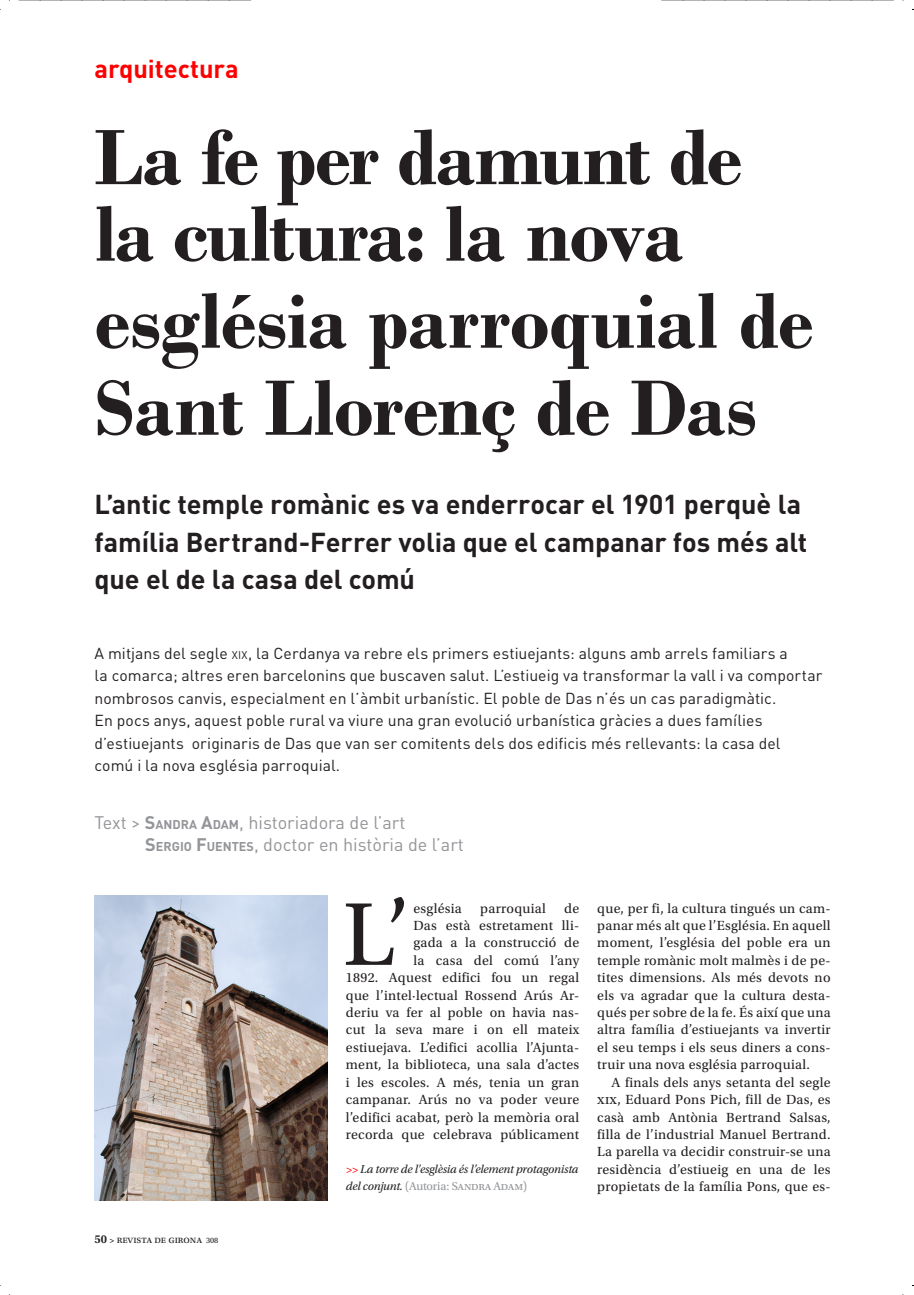
<style>
.page{position:relative;width:914px;height:1295px;background:#fff}
.page>*{position:absolute;margin:0;border:0;box-sizing:border-box;transform-origin:0 0}
.BASIC__Utopia{font:93.9px "Utopia Std";color:#231f20}
.TÍTOLS_ARTICLES__Bod{font:700 82.5px/76.5px "Bodoni";letter-spacing:-.015em;color:#231f20}
.SUBTÍTOL{font:700 27px/37.5px "DIN Pro";letter-spacing:-.005em;color:#231f20}
.TÍTOLS_SECCIONS{font:700 25.5px "DIN Pro";color:#f00}
.AUTOR__Text_i_Foto{font:18px "DIN Pro";color:#939598}
.ENTRADETA{font:15.75px/22.5px "DIN Pro";letter-spacing:.005em;color:#231f20}
.BASIC__Utopia-2{font:13.95px/17.4px "Utopia Std";letter-spacing:.02em;color:#231f20;text-align:justify}
.PEUS_DE_FOTO{font:italic 12px/16.8px "Utopia Std";letter-spacing:-.015em;color:#222}
.t1{font:10.5px "Utopia Std";color:#231f20}
.s1{font-size:10.95px}
.s2{font-weight:700}
.s3{font-weight:700;font-size:12.6px}
.s4{font-weight:600;font-size:12px}
.s5{font-weight:600;font-size:9px}
.s6{font-size:8.25px}
.s7{font-size:11.55px;color:#f00}
.s8{font-style:normal;color:#939598}
</style>
<div class="page">
<img style="left:94px;top:895px;width:234px;height:305px">
<svg style="left:18px;top:0;width:233px;height:1px"></svg>
<svg style="left:661px;top:0;width:232px;height:1px"></svg>
<p class="TÍTOLS_SECCIONS" style="left:94px;top:47px;width:145px">arquitectura</p>
<p class="TÍTOLS_ARTICLES__Bod" style="left:94px;top:119px;width:648px">La fe per damunt de la cultura: la nova</p>
<p class="TÍTOLS_ARTICLES__Bod" style="left:94px;top:277px;width:720px;line-height:87px">església parroquial de<br>Sant Llorenç de Das</p>
<p class="SUBTÍTOL" style="left:94px;top:482px;width:714px">L’antic temple romànic es va enderrocar el 1901 perquè la família Bertrand-Ferrer volia que el campanar fos més alt que el de la casa del comú</p>
<p class="ENTRADETA" style="left:94px;top:640px;width:729px">A mitjans del segle <span class="s1">xix</span>, la Cerdanya va rebre els primers estiuejants: alguns amb arrels familiars a<br>la comarca; altres eren barcelonins que buscaven salut. L’estiueig va transformar la vall i va comportar nombrosos canvis, especialment en l’àmbit urbanístic. El poble de Das n’és un cas paradigmàtic.<br>En pocs anys, aquest poble rural va viure una gran evolució urbanística gràcies a dues famílies d’estiuejants originaris de Das que van ser comitents dels dos edificis més rellevants: la casa del comú i la nova església parroquial.</p>
<p class="AUTOR__Text_i_Foto" style="left:94px;top:808px;width:312px">Text &gt; <span class="s2">S</span><span class="s3">ANDRA</span> <span class="s2">A</span><span class="s3">DAM</span> , historiadora de l’art</p>
<p class="AUTOR__Text_i_Foto" style="left:145px;top:830px;width:320px"><span class="s2">S</span><span class="s3">ERGIO</span> <span class="s2">F</span><span class="s3">UENTES</span>, doctor en història de l’art</p>
<p class="BASIC__Utopia" style="left:343px;top:883px;width:69px">L’</p>
<p class="BASIC__Utopia-2" style="left:413px;top:899px;width:50px">església</p>
<p class="BASIC__Utopia-2" style="left:480px;top:899px;width:67px">parroquial</p>
<p class="BASIC__Utopia-2" style="left:346px;top:899px;width:235px;text-align:right">de<br>Das està estretament lli-<br>gada a la construcció de<br>la casa del comú l’any<br>1892. Aquest edifici fou un regal que l’intel·lectual Rossend Arús Ar&shy;deriu va fer al poble on havia nas&shy;cut la seva mare i on ell mateix estiuejava. L’edifici acollia l’Ajunta&shy;ment, la biblioteca, una sala d’actes i les escoles. A més, tenia un gran campanar. Arús no va poder veure l’edifici acabat, però la memòria oral recorda que celebrava públicament</p>
<p class="t1" style="left:94px;top:1234px;width:125px"><span class="s4">50</span> <span class="s5">&gt;</span> revista de girona <span class="s6">308</span></p>
<p class="PEUS_DE_FOTO" style="left:346px;top:1161px;width:234px"><span class="s7">&gt;&gt;</span> La torre de l'esglèsia és l’element protagonista del conjunt. <span class="s8">(Autoria: Sandra Adam)</span></p>
<p class="BASIC__Utopia-2" style="left:597px;top:899px;width:235px">que, per fi, la cultura tingués un cam&shy;panar més alt que l’Església. En aquell moment, l’església del poble era un temple romànic molt malmès i de pe&shy;tites dimensions. Als més devots no els va agradar que la cultura desta&shy;qués per sobre de la fe. És així que una altra família d’estiuejants va invertir el seu temps i els seus diners a cons&shy;truir una nova església parroquial.</p>
<p class="BASIC__Utopia-2" style="left:597px;top:1073px;width:235px;text-indent:14px">A finals dels anys setanta del segle xix, Eduard Pons Pich, fill de Das, es casà amb Antònia Bertrand Salsas, filla de l’industrial Manuel Bertrand.<br>La parella va decidir construir-se una residència d’estiueig en una de les propietats de la família Pons, que es-</p>
</div>
